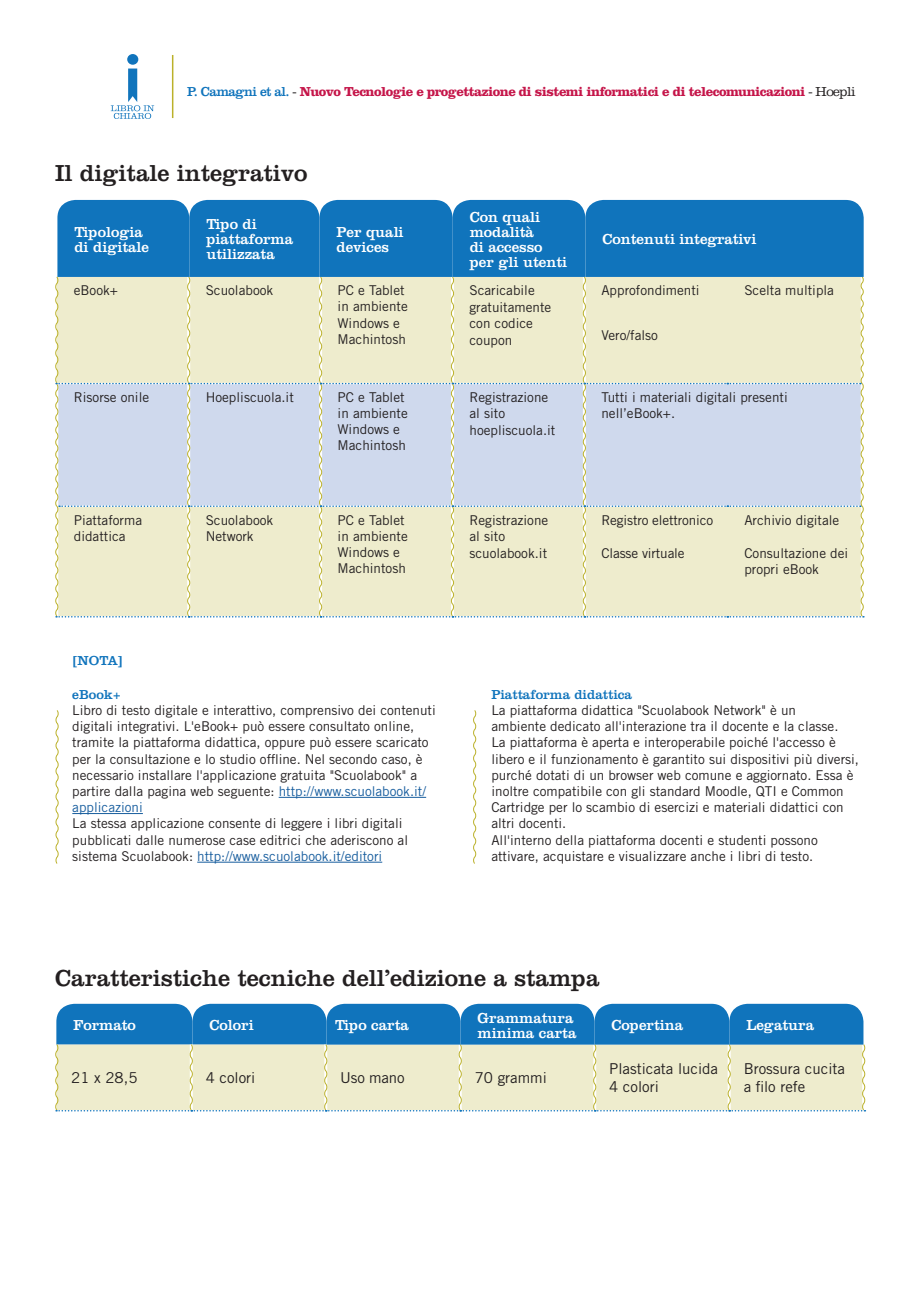
<style>
.page{position:relative;width:919px;height:1289px;background:#fff}
.page>*{position:absolute;margin:0;border:0;box-sizing:border-box;transform-origin:0 0}
.t1{font:24px "Clarendon";color:#231f20}
.t2{font:15px/15px "Clarendon";color:#fff}
.t3{font:15px/18px "Trade Gothic LT Std";color:#231f20}
.t4{font:13.5px/16.2px "Trade Gothic LT Std";color:#231f20}
.t5{font:700 13.5px "Clarendon";letter-spacing:-.04em;color:#c5164a}
.t6{font:13.5px "Clarendon";color:#1074bc}
.s1{font-weight:400;color:#1074bc}
.s2{font-weight:300;color:#231f20}
.s3{color:#175d9e}
</style>
<div class="page">
<svg style="left:55px;top:200px;width:809px;height:417px;background:#bcd0d3"></svg>
<hr style="left:172px;top:55px;width:1px;height:63px;background:#bbb12a">
<div style="left:127px;top:54px;width:11px;height:11px;background:#1074bc;border-radius:50%"></div>
<svg style="left:111px;top:68px;width:43px;height:51px"></svg>
<hr style="left:279px;top:797px;width:147px;height:1px;background:#175d9e">
<hr style="left:72px;top:813px;width:71px;height:1px;background:#175d9e">
<hr style="left:197px;top:861px;width:185px;height:1px;background:#175d9e">
<svg style="left:55px;top:710px;width:4px;height:154px"></svg>
<svg style="left:473px;top:710px;width:4px;height:154px"></svg>
<svg style="left:55px;top:1003px;width:811px;height:108px;background:#9cbfc7"></svg>
<p class="t5" style="left:187px;top:83px;width:670px"><span class="s1">P. Camagni et al.</span> <span class="s2">-</span> Nuovo Tecnologie e progettazione di sistemi informatici e di telecomunicazioni <span class="s2">- Hoepli</span></p>
<p class="t1" style="left:55px;top:158px;width:253px">Il digitale integrativo</p>
<p class="t2" style="left:74px;top:224px;width:70px">Tipologia</p>
<p class="t2" style="left:74px;top:239px;width:76px">di digitale</p>
<p class="t2" style="left:206px;top:217px;width:88px">Tipo di piattaforma utilizzata</p>
<p class="t2" style="left:336px;top:224px;width:69px">Per quali devices</p>
<p class="t2" style="left:469px;top:209px;width:72px">Con quali modalità</p>
<p class="t2" style="left:469px;top:239px;width:74px">di accesso</p>
<p class="t2" style="left:469px;top:254px;width:99px">per gli utenti</p>
<p class="t2" style="left:602px;top:232px;width:155px">Contenuti integrativi</p>
<p class="t4" style="left:74px;top:282px;width:46px">eBook+</p>
<p class="t4" style="left:206px;top:282px;width:69px">Scuolabook</p>
<p class="t4" style="left:337px;top:282px;width:72px">PC e Tablet in ambiente<br>Windows e<br>Machintosh</p>
<p class="t4" style="left:469px;top:282px;width:83px">Scaricabile gratuitamente con codice coupon</p>
<p class="t4" style="left:601px;top:282px;width:100px">Approfondimenti</p>
<p class="t4" style="left:601px;top:327px;width:58px">Vero/falso</p>
<p class="t4" style="left:744px;top:282px;width:91px">Scelta multipla</p>
<p class="t4" style="left:74px;top:389px;width:77px">Risorse onile</p>
<p class="t4" style="left:206px;top:389px;width:90px">Hoepliscuola.it</p>
<p class="t4" style="left:337px;top:389px;width:72px">PC e Tablet in ambiente<br>Windows e<br>Machintosh</p>
<p class="t4" style="left:469px;top:388px;width:87px">Registrazione al sito hoepliscuola.it</p>
<p class="t4" style="left:601px;top:388px;width:188px">Tutti i materiali digitali presenti nell’eBook+.</p>
<p class="t4" style="left:74px;top:511px;width:70px">Piattaforma didattica</p>
<p class="t4" style="left:206px;top:511px;width:69px">Scuolabook<br>Network</p>
<p class="t4" style="left:337px;top:511px;width:72px">PC e Tablet in ambiente<br>Windows e<br>Machintosh</p>
<p class="t4" style="left:469px;top:511px;width:80px">Registrazione al sito scuolabook.it</p>
<p class="t4" style="left:601px;top:511px;width:113px">Registro elettronico</p>
<p class="t4" style="left:601px;top:544px;width:85px">Classe virtuale</p>
<p class="t6" style="left:72px;top:652px;width:52px">[NOTA]</p>
<p class="t4" style="left:744px;top:511px;width:96px">Archivio digitale</p>
<p class="t4" style="left:744px;top:544px;width:105px">Consultazione dei propri eBook</p>
<p class="t6" style="left:72px;top:686px;width:50px">eBook+</p>
<p class="t4" style="left:72px;top:702px;width:365px">Libro di testo digitale e interattivo, comprensivo dei contenuti digitali integrativi. L'eBook+ può essere consultato online, tramite la piattaforma didattica, oppure può essere scaricato per la consultazione e lo studio offline. Nel secondo caso, è necessario installare l'applicazione gratuita "Scuolabook" a partire dalla pagina web seguente: <span class="s3">http://www.scuolabook.it/ applicazioni</span></p>
<p class="t4" style="left:72px;top:815px;width:337px">La stessa applicazione consente di leggere i libri digitali pubblicati dalle numerose case editrici che aderiscono al sistema Scuolabook: <span class="s3">http://www.scuolabook.it/editori</span></p>
<p class="t6" style="left:491px;top:686px;width:142px">Piattaforma didattica</p>
<p class="t4" style="left:491px;top:702px;width:369px">La piattaforma didattica "Scuolabook Network" è un<br>ambiente dedicato all'interazione tra il docente e la classe.<br>La piattaforma è aperta e interoperabile poiché l'accesso è libero e il funzionamento è garantito sui dispositivi più diversi, purché dotati di un browser web comune e aggiornato. Essa è inoltre compatibile con gli standard Moodle, QTI e Common Cartridge per lo scambio di esercizi e materiali didattici con altri docenti.</p>
<p class="t4" style="left:491px;top:831px;width:328px">All'interno della piattaforma docenti e studenti possono attivare, acquistare e visualizzare anche i libri di testo.</p>
<p class="t1" style="left:55px;top:963px;width:545px">Caratteristiche tecniche dell’edizione a stampa</p>
<p class="t2" style="left:73px;top:1017px;width:64px">Formato</p>
<p class="t2" style="left:209px;top:1017px;width:46px">Colori</p>
<p class="t2" style="left:335px;top:1017px;width:75px">Tipo carta</p>
<p class="t2" style="left:477px;top:1010px;width:100px">Grammatura minima carta</p>
<p class="t2" style="left:611px;top:1017px;width:73px">Copertina</p>
<p class="t2" style="left:746px;top:1017px;width:69px">Legatura</p>
<p class="t3" style="left:71px;top:1068px;width:68px">21 x 28,5</p>
<p class="t3" style="left:206px;top:1068px;width:51px">4 colori</p>
<p class="t3" style="left:340px;top:1068px;width:66px">Uso mano</p>
<p class="t3" style="left:474px;top:1068px;width:74px">70 grammi</p>
<p class="t3" style="left:609px;top:1059px;width:110px">Plasticata lucida</p>
<p class="t3" style="left:609px;top:1077px;width:51px">4 colori</p>
<p class="t3" style="left:743px;top:1059px;width:103px">Brossura cucita a filo refe</p>
</div>
